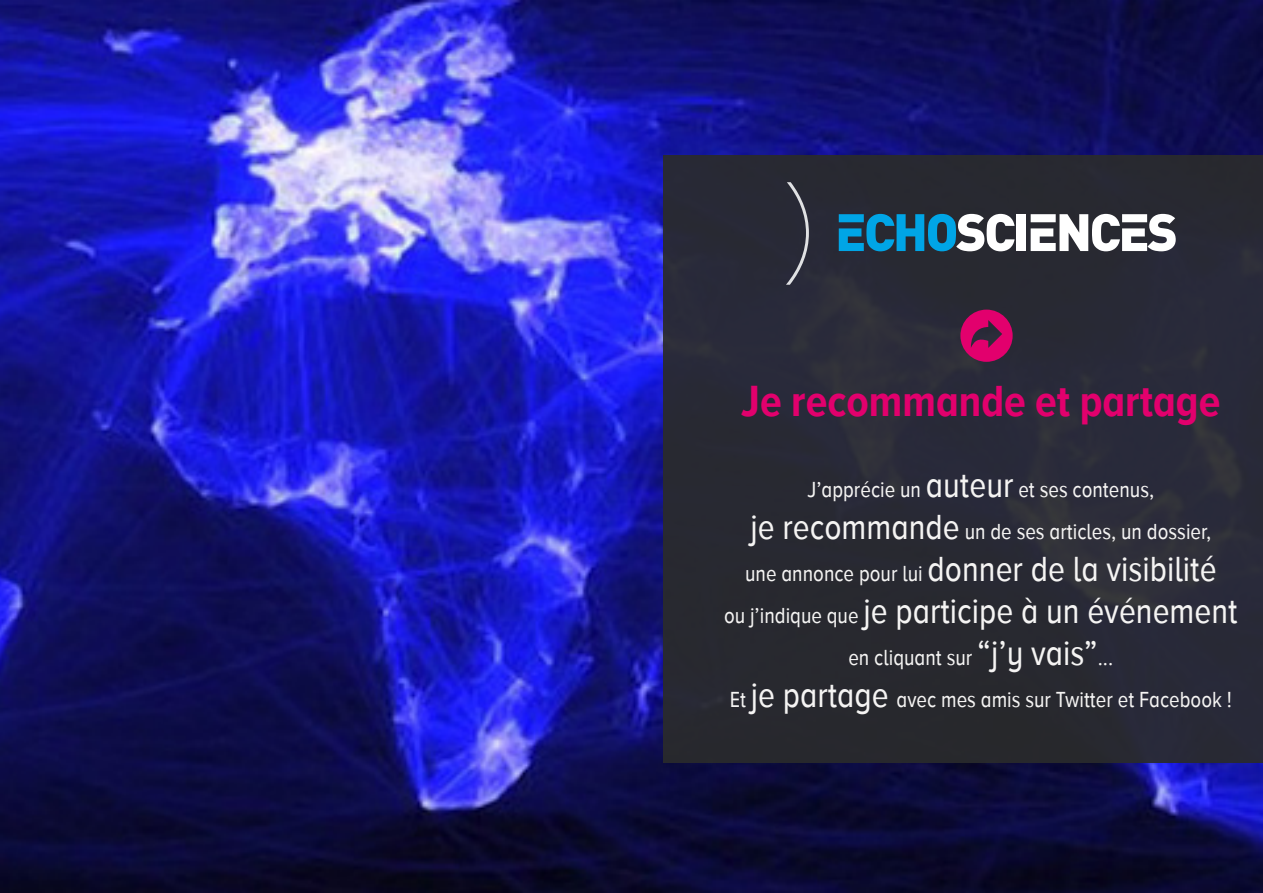
<style>
.page{position:relative;width:1263px;height:893px;background:#fff}
.page>*{position:absolute;margin:0;border:0;box-sizing:border-box;transform-origin:0 0}
.t1{font:700 45px "Proxima Nova A Cond";color:#e2006d}
.t2{font:36px/42px "Proxima Nova A Cond";color:#f5f4f3;text-align:center}
.t3{font:22.5px/42px "Proxima Nova A Cond";color:#f5f4f3;text-align:center}
.s1{font-size:36px}
.s2{font-size:22.5px}
</style>
<div class="page">
<img style="left:0;top:0;width:1263px;height:893px">
<div style="left:663px;top:155px;width:600px;height:607px;background:#282935"></div>
<svg style="left:960px;top:310px;width:53px;height:52px"></svg>
<div style="left:1017px;top:214px;width:9px;height:37px;background:#fff"></div>
<svg style="left:839px;top:214px;width:175px;height:37px"></svg>
<svg style="left:1031px;top:214px;width:145px;height:37px"></svg>
<svg style="left:786px;top:182px;width:23px;height:103px"></svg>
<p class="t1" style="left:741px;top:376px;width:480px">Je recommande et partage</p>
<p class="t3" style="left:807px;top:469px;width:348px">J’apprécie un <span class="s1">auteur</span> et ses contenus,</p>
<p class="t3" style="left:750px;top:511px;width:462px"><span class="s1">je recommande</span> un de ses articles, un dossier,</p>
<p class="t2" style="left:724px;top:548px;width:515px"><span class="s2">une annonce pour lui</span> donner de la visibilité<br><span class="s2">ou j’indique que</span> je participe à un événement</p>
<p class="t3" style="left:730px;top:637px;width:504px">en cliquant sur <span class="s1">“j’y vais”</span>...<br>Et <span class="s1">je partage</span> avec mes amis sur Twitter et Facebook !</p>
</div>
